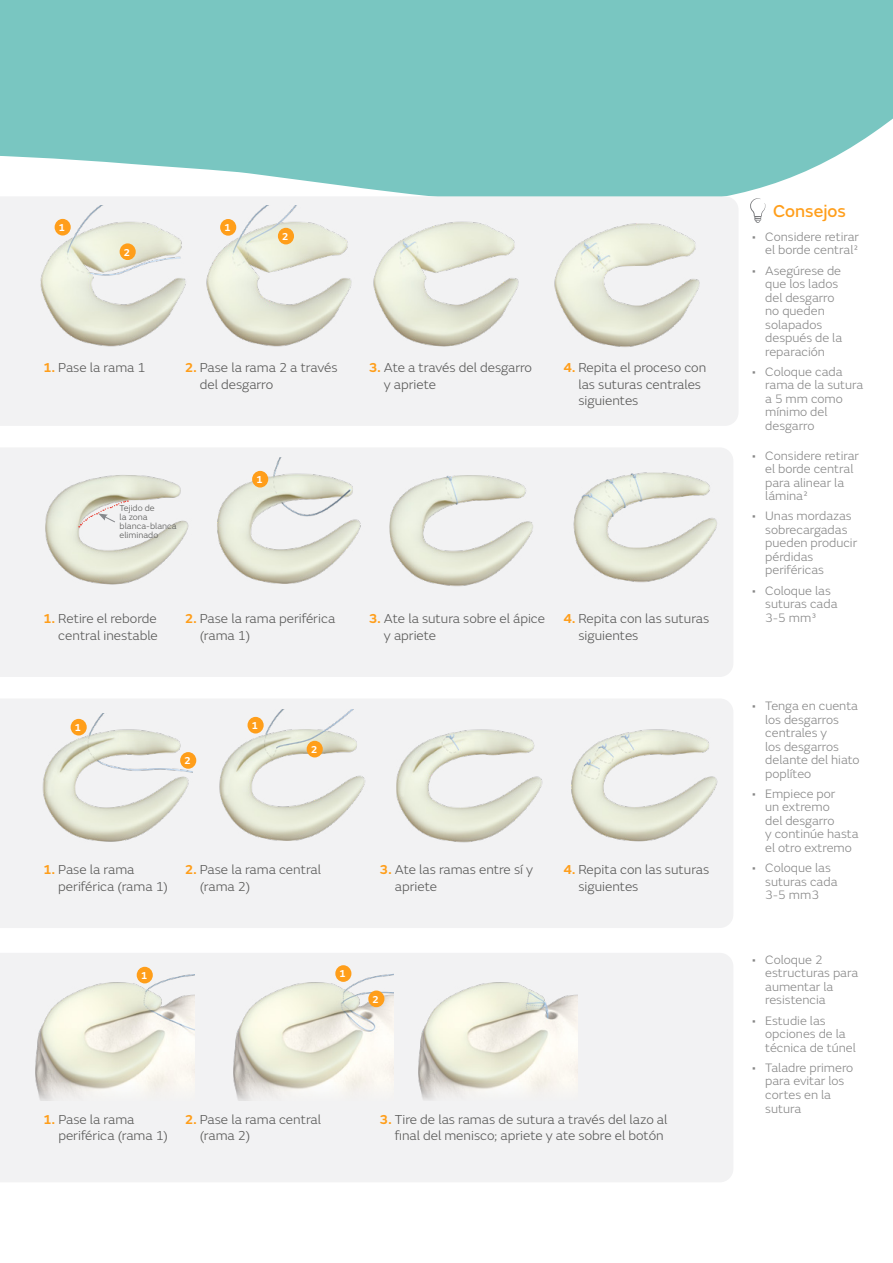
<style>
.page{position:relative;width:893px;height:1263px;background:#fff}
.page>*{position:absolute;margin:0;border:0;box-sizing:border-box;transform-origin:0 0}
.t1{font:18px "SN Emeric Core";color:#ff9e1a}
.t2{font:300 13.5px/16.2px "SN Emeric";color:#575756}
.t3{font:300 12.75px/13.5px "SN Emeric";color:#878787}
.t4{font:600 10.5px "SN Emeric";color:#fff}
.t5{font:300 9px/9px "SN Emeric";color:#575756}
.s1{font-weight:600;color:#ff9e1a}
</style>
<div class="page">
<svg style="left:0;top:0;width:893px;height:196px;background:#84cac6"></svg>
<div style="left:0;top:196px;width:738px;height:230px;background:#f2f2f3"></div>
<div style="left:0;top:448px;width:733px;height:229px;background:#f2f2f3"></div>
<div style="left:0;top:699px;width:733px;height:229px;background:#f2f2f3"></div>
<div style="left:0;top:953px;width:733px;height:229px;background:#f2f2f3"></div>
<img style="left:401px;top:211px;width:170px;height:141px">
<img style="left:522px;top:219px;width:216px;height:130px">
<img style="left:0;top:205px;width:171px;height:151px">
<div style="left:55px;top:219px;width:16px;height:17px;background:#ff9e1a;border-radius:50%"></div>
<div style="left:120px;top:243px;width:16px;height:17px;background:#ff9e1a;border-radius:50%"></div>
<img style="left:171px;top:205px;width:230px;height:151px">
<div style="left:220px;top:219px;width:16px;height:17px;background:#ff9e1a;border-radius:50%"></div>
<div style="left:278px;top:228px;width:16px;height:16px;background:#ff9e1a;border-radius:50%"></div>
<img style="left:380px;top:465px;width:157px;height:126px">
<img style="left:565px;top:465px;width:162px;height:125px">
<img style="left:32px;top:465px;width:161px;height:126px">
<svg style="left:78px;top:500px;width:50px;height:27px"></svg>
<img style="left:211px;top:457px;width:158px;height:144px">
<div style="left:252px;top:471px;width:16px;height:16px;background:#ff9e1a;border-radius:50%"></div>
<img style="left:31px;top:962px;width:164px;height:139px">
<div style="left:137px;top:967px;width:16px;height:16px;background:#ff9e1a;border-radius:50%"></div>
<img style="left:414px;top:962px;width:164px;height:139px">
<img style="left:229px;top:962px;width:164px;height:139px">
<div style="left:368px;top:990px;width:16px;height:17px;background:#ff9e1a;border-radius:50%"></div>
<div style="left:335px;top:965px;width:16px;height:17px;background:#ff9e1a;border-radius:50%"></div>
<svg style="left:750px;top:198px;width:16px;height:25px"></svg>
<img style="left:393px;top:719px;width:160px;height:132px">
<img style="left:562px;top:719px;width:169px;height:138px">
<img style="left:32px;top:713px;width:161px;height:138px">
<div style="left:71px;top:719px;width:16px;height:16px;background:#ff9e1a;border-radius:50%"></div>
<div style="left:180px;top:752px;width:16px;height:17px;background:#ff9e1a;border-radius:50%"></div>
<img style="left:202px;top:710px;width:168px;height:141px">
<div style="left:248px;top:717px;width:16px;height:16px;background:#ff9e1a;border-radius:50%"></div>
<div style="left:307px;top:741px;width:16px;height:16px;background:#ff9e1a;border-radius:50%"></div>
<h1 class="t1" style="left:773px;top:200px;width:74px">Consejos</h1>
<p class="t4" style="left:59px;top:221px;width:8px">1</p>
<p class="t4" style="left:124px;top:245px;width:8px">2</p>
<p class="t4" style="left:224px;top:221px;width:8px">1</p>
<p class="t4" style="left:282px;top:230px;width:8px">2</p>
<p class="t2" style="left:43px;top:360px;width:104px"><span class="s1">1.</span> Pase la rama 1</p>
<p class="t2" style="left:200px;top:360px;width:139px;text-indent:-15px"><span class="s1">2.</span> Pase la rama 2 a través del desgarro</p>
<p class="t5" style="left:120px;top:503px;width:59px">Tejido de<br>la zona blanca-blanca eliminado</p>
<p class="t4" style="left:256px;top:473px;width:8px">1</p>
<p class="t2" style="left:43px;top:611px;width:116px;text-align:right"><span class="s1">1.</span> Retire el reborde central inestable</p>
<p class="t2" style="left:200px;top:611px;width:137px;text-indent:-15px"><span class="s1">2.</span> Pase la rama periférica (rama 1)</p>
<p class="t2" style="left:384px;top:360px;width:150px;text-indent:-15px"><span class="s1">3.</span> Ate a través del desgarro y apriete</p>
<p class="t2" style="left:578px;top:360px;width:129px;text-indent:-15px"><span class="s1">4.</span> Repita el proceso con las suturas centrales siguientes</p>
<p class="t2" style="left:384px;top:611px;width:163px;text-indent:-15px"><span class="s1">3.</span> Ate la sutura sobre el ápice y apriete</p>
<p class="t2" style="left:578px;top:611px;width:132px;text-indent:-15px"><span class="s1">4.</span> Repita con las suturas siguientes</p>
<p class="t3" style="left:752px;top:230px;width:109px;text-align:right">• Considere retirar el borde central²</p>
<p class="t3" style="left:765px;top:264px;width:78px;text-indent:-14px">• Asegúrese de que los lados del desgarro no queden solapados después de la reparación</p>
<p class="t3" style="left:765px;top:365px;width:100px;text-indent:-14px">• Coloque cada rama de la sutura a 5 mm como mínimo del desgarro</p>
<p class="t3" style="left:765px;top:448px;width:95px;text-indent:-14px">• Considere retirar el borde central para alinear la lámina²</p>
<p class="t3" style="left:765px;top:509px;width:94px;text-indent:-14px">• Unas mordazas sobrecargadas pueden producir pérdidas periféricas</p>
<p class="t3" style="left:765px;top:583px;width:74px;text-indent:-14px">• Coloque las suturas cada<br>3-5 mm³</p>
<p class="t4" style="left:75px;top:721px;width:8px">1</p>
<p class="t4" style="left:184px;top:754px;width:8px">2</p>
<p class="t4" style="left:252px;top:719px;width:8px">1</p>
<p class="t4" style="left:311px;top:743px;width:8px">2</p>
<p class="t2" style="left:58px;top:862px;width:111px;text-indent:-15px"><span class="s1">1.</span> Pase la rama periférica (rama 1)</p>
<p class="t2" style="left:200px;top:862px;width:123px;text-indent:-15px"><span class="s1">2.</span> Pase la rama central (rama 2)</p>
<p class="t2" style="left:395px;top:862px;width:140px;text-indent:-15px"><span class="s1">3.</span> Ate las ramas entre sí y apriete</p>
<p class="t2" style="left:578px;top:862px;width:132px;text-indent:-15px"><span class="s1">4.</span> Repita con las suturas siguientes</p>
<p class="t3" style="left:765px;top:699px;width:96px;text-indent:-14px">• Tenga en cuenta los desgarros centrales y<br>los desgarros delante del hiato poplíteo</p>
<p class="t3" style="left:765px;top:787px;width:95px;text-indent:-14px">• Empiece por<br>un extremo<br>del desgarro<br>y continúe hasta el otro extremo</p>
<p class="t3" style="left:765px;top:861px;width:74px;text-indent:-14px">• Coloque las suturas cada<br>3-5 mm3</p>
<p class="t4" style="left:141px;top:969px;width:8px">1</p>
<p class="t4" style="left:339px;top:967px;width:8px">1</p>
<p class="t4" style="left:372px;top:992px;width:8px">2</p>
<p class="t2" style="left:58px;top:1111px;width:111px;text-indent:-15px"><span class="s1">1.</span> Pase la rama periférica (rama 1)</p>
<p class="t2" style="left:200px;top:1111px;width:123px;text-indent:-15px"><span class="s1">2.</span> Pase la rama central (rama 2)</p>
<p class="t2" style="left:380px;top:1111px;width:289px;text-align:right"><span class="s1">3.</span> Tire de las ramas de sutura a través del lazo al final del menisco; apriete y ate sobre el botón</p>
<p class="t3" style="left:765px;top:953px;width:94px;text-indent:-14px">• Coloque 2 estructuras para aumentar la resistencia</p>
<p class="t3" style="left:765px;top:1014px;width:92px;text-indent:-14px">• Estudie las opciones de la técnica de túnel</p>
<p class="t3" style="left:765px;top:1061px;width:90px;text-indent:-14px">• Taladre primero para evitar los cortes en la sutura</p>
</div>
